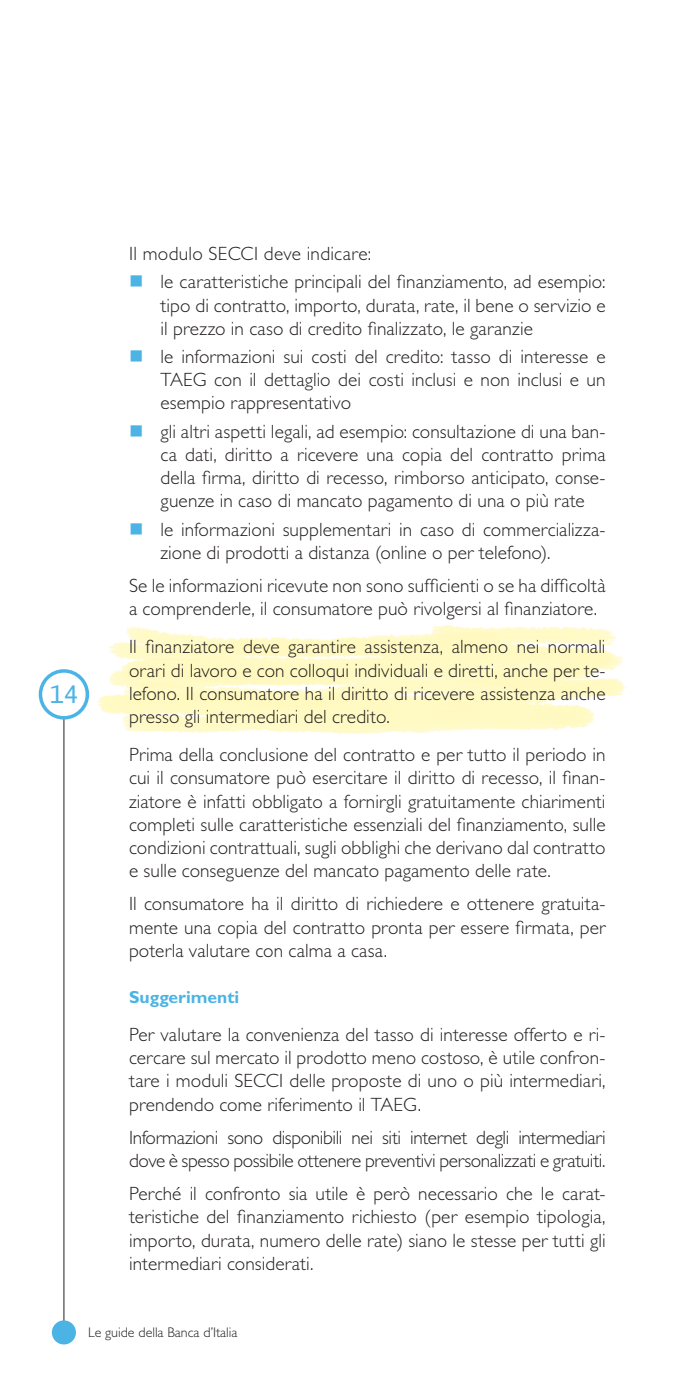
<style>
.page{position:relative;width:695px;height:1389px;background:#fff}
.page>*{position:absolute;margin:0;border:0;box-sizing:border-box;transform-origin:0 0}
.t1{font:24.5px "Lucida Console";color:#4cb4e5}
.PARAGRAFO{font:300 19.25px/23.3px "Gill Sans Std";letter-spacing:.005em;color:#231f20;text-align:justify}
.PARAGRAFO-2{font:300 19.25px/23.3px "Gill Sans Std";letter-spacing:-.02em;color:#231f20}
.TITOLETTO_PARAGRAFO{font:700 17.5px "Gill Sans Std";color:#4cb4e5}
.t2{font:300 14px "Gill Sans Std";color:#231f20}
</style>
<div class="page">
<hr style="left:64px;top:718px;width:1px;height:605px;background:#231f20">
<div style="left:54px;top:1322px;width:20px;height:21px;background:#4cb4e5;border-radius:50%"></div>
<div style="left:52px;top:1320px;width:24px;height:24px;border:4px solid #4cb4e5;border-radius:50%"></div>
<div style="left:39px;top:669px;width:50px;height:51px;border:4px solid #4cb4e5;border-radius:50%"></div>
<img style="left:97px;top:625px;width:529px;height:110px">
<p class="t1" style="left:49px;top:684px;width:31px">14</p>
<p class="PARAGRAFO" style="left:129px;top:242px;width:244px">Il modulo SECCI deve indicare:</p>
<p class="PARAGRAFO" style="left:160px;top:270px;width:446px">le caratteristiche principali del finanziamento, ad esempio: tipo di contratto, importo, durata, rate, il bene o servizio e il prezzo in caso di credito finalizzato, le garanzie</p>
<p class="PARAGRAFO" style="left:160px;top:345px;width:446px">le informazioni sui costi del credito: tasso di interesse e TAEG con il dettaglio dei costi inclusi e non inclusi e un esempio rappresentativo</p>
<p class="PARAGRAFO" style="left:160px;top:420px;width:446px">gli altri aspetti legali, ad esempio: consultazione di una ban&shy;ca dati, diritto a ricevere una copia del contratto prima della firma, diritto di recesso, rimborso anticipato, conse&shy;guenze in caso di mancato pagamento di una o più rate</p>
<p class="PARAGRAFO" style="left:160px;top:518px;width:446px">le informazioni supplementari in caso di commercializza&shy;zione di prodotti a distanza (online o per telefono).</p>
<p class="PARAGRAFO" style="left:129px;top:574px;width:478px">Se le informazioni ricevute non sono sufficienti o se ha difficoltà a comprenderle, il consumatore può rivolgersi al finanziatore.</p>
<p class="PARAGRAFO" style="left:129px;top:635px;width:478px">Il finanziatore deve garantire assistenza, almeno nei normali orari di lavoro e con colloqui individuali e diretti, anche per te&shy;lefono. Il consumatore ha il diritto di ricevere assistenza anche presso gli intermediari del credito.</p>
<p class="PARAGRAFO" style="left:129px;top:743px;width:478px">Prima della conclusione del contratto e per tutto il periodo in cui il consumatore può esercitare il diritto di recesso, il finan&shy;ziatore è infatti obbligato a fornirgli gratuitamente chiarimenti completi sulle caratteristiche essenziali del finanziamento, sulle condizioni contrattuali, sugli obblighi che derivano dal contratto e sulle conseguenze del mancato pagamento delle rate.</p>
<p class="PARAGRAFO" style="left:129px;top:893px;width:478px">Il consumatore ha il diritto di richiedere e ottenere gratuita&shy;mente una copia del contratto pronta per essere firmata, per poterla valutare con calma a casa.</p>
<p class="TITOLETTO_PARAGRAFO" style="left:129px;top:987px;width:112px">Suggerimenti</p>
<p class="PARAGRAFO" style="left:129px;top:1023px;width:478px">Per valutare la convenienza del tasso di interesse offerto e ri&shy;cercare sul mercato il prodotto meno costoso, è utile confron&shy;tare i moduli SECCI delle proposte di uno o più intermediari, prendendo come riferimento il TAEG.</p>
<p class="PARAGRAFO-2" style="left:129px;top:1126px;width:478px">Informazioni sono disponibili nei siti internet degli intermediari dove è spesso possibile ottenere preventivi personalizzati e gratuiti.</p>
<p class="PARAGRAFO" style="left:129px;top:1182px;width:478px">Perché il confronto sia utile è però necessario che le carat&shy;teristiche del finanziamento richiesto (per esempio tipologia, importo, durata, numero delle rate) siano le stesse per tutti gli intermediari considerati.</p>
<p class="t2" style="left:88px;top:1325px;width:151px">Le guide della Banca d’Italia</p>
</div>
